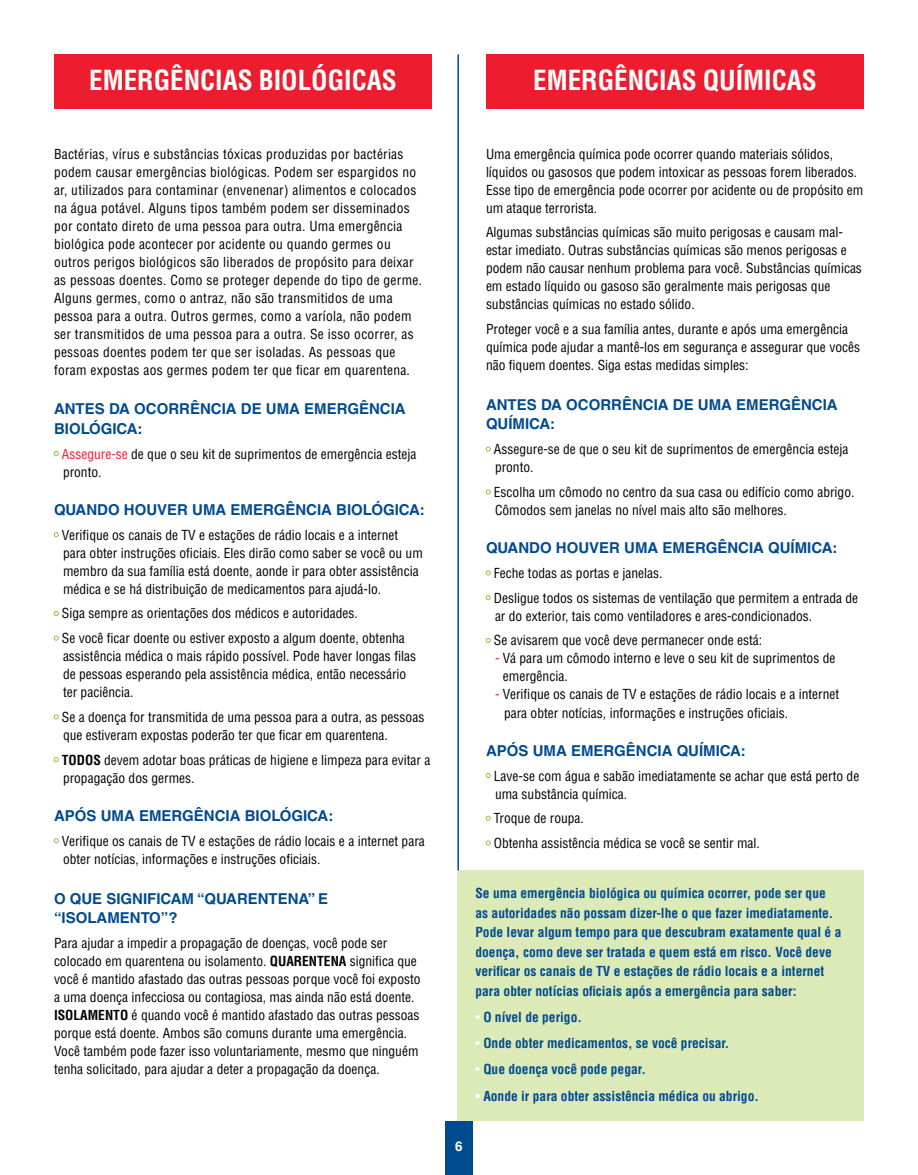
<style>
.page{position:relative;width:918px;height:1175px;background:#fff}
.page>*{position:absolute;margin:0;border:0;box-sizing:border-box;transform-origin:0 0}
.t1{font:700 condensed 27px "Helvetica LT Std";color:#fff}
.t2{font:700 15px/19.5px "Helvetica LT Std";color:#004a8f}
.t3{font:condensed 13.5px/18px "Helvetica LT Std";color:#000}
.t4{font:condensed 13.5px/18px "Helvetica LT Std";letter-spacing:.02em;color:#000}
.t5{font:700 condensed 13.5px/19.5px "Helvetica LT Std";color:#004a8f}
.t6{font:700 13.5px "Helvetica LT Std";color:#fff}
.s1{color:#ed1c2e}
.s2{font-weight:700}
.s3{font-weight:400;color:#fff}
</style>
<div class="page">
<svg style="left:486px;top:446px;width:5px;height:5px"></svg>
<svg style="left:486px;top:489px;width:5px;height:5px"></svg>
<svg style="left:486px;top:570px;width:5px;height:5px"></svg>
<svg style="left:486px;top:595px;width:5px;height:5px"></svg>
<svg style="left:486px;top:638px;width:5px;height:5px"></svg>
<svg style="left:486px;top:773px;width:5px;height:5px"></svg>
<svg style="left:486px;top:815px;width:5px;height:5px"></svg>
<svg style="left:486px;top:840px;width:5px;height:5px"></svg>
<div style="left:457px;top:870px;width:407px;height:251px;background:#dbeab7"></div>
<div style="left:54px;top:54px;width:378px;height:54px;background:#ed1c2e"></div>
<div style="left:486px;top:54px;width:378px;height:54px;background:#ed1c2e"></div>
<hr style="left:457px;top:54px;width:2px;height:816px;background:#004a8f">
<div style="left:446px;top:1121px;width:27px;height:53px;background:#004a8f"></div>
<svg style="left:54px;top:451px;width:5px;height:5px"></svg>
<svg style="left:54px;top:532px;width:5px;height:5px"></svg>
<svg style="left:54px;top:611px;width:5px;height:5px"></svg>
<svg style="left:54px;top:635px;width:5px;height:5px"></svg>
<svg style="left:54px;top:714px;width:5px;height:5px"></svg>
<svg style="left:54px;top:757px;width:5px;height:5px"></svg>
<svg style="left:54px;top:838px;width:5px;height:5px"></svg>
<h1 class="t1" style="left:89px;top:63px;width:309px">EMERGÊNCIAS BIOLÓGICAS</h1>
<h1 class="t1" style="left:533px;top:63px;width:285px">EMERGÊNCIAS QUÍMICAS</h1>
<p class="t4" style="left:54px;top:144px;width:370px">Bactérias, vírus e substâncias tóxicas produzidas por bactérias podem causar emergências biológicas. Podem ser espargidos no ar, utilizados para contaminar (envenenar) alimentos e colocados na água potável. Alguns tipos também podem ser disseminados por contato direto de uma pessoa para outra. Uma emergência biológica pode acontecer por acidente ou quando germes ou outros perigos biológicos são liberados de propósito para deixar as pessoas doentes. Como se proteger depende do tipo de germe.<br>Alguns germes, como o antraz, não são transmitidos de uma pessoa para a outra. Outros germes, como a varíola, não podem ser transmitidos de uma pessoa para a outra. Se isso ocorrer, as pessoas doentes podem ter que ser isoladas. As pessoas que foram expostas aos germes podem ter que ficar em quarentena.</p>
<p class="t2" style="left:54px;top:399px;width:353px">ANTES DA OCORRÊNCIA DE UMA EMERGÊNCIA<br>BIOLÓGICA:</p>
<p class="t3" style="left:62px;top:444px;width:356px"><span class="s1">Assegure-se</span> de que o seu kit de suprimentos de emergência esteja pronto.</p>
<p class="t2" style="left:54px;top:499px;width:372px">QUANDO HOUVER UMA EMERGÊNCIA BIOLÓGICA:</p>
<p class="t3" style="left:62px;top:525px;width:362px">Verifique os canais de TV e estações de rádio locais e a internet para obter instruções oficiais. Eles dirão como saber se você ou um membro da sua família está doente, aonde ir para obter assistência médica e se há distribuição de medicamentos para ajudá-lo.</p>
<p class="t3" style="left:62px;top:601px;width:345px;line-height:24.8px">Siga sempre as orientações dos médicos e autoridades.<br>Se você ficar doente ou estiver exposto a algum doente, obtenha</p>
<p class="t3" style="left:63px;top:647px;width:355px">assistência médica o mais rápido possível. Pode haver longas filas de pessoas esperando pela assistência médica, então necessário ter paciência.</p>
<p class="t3" style="left:62px;top:708px;width:364px">Se a doença for transmitida de uma pessoa para a outra, as pessoas que estiveram expostas poderão ter que ficar em quarentena.</p>
<p class="t3" style="left:62px;top:750px;width:370px"><span class="s2">TODOS</span> devem adotar boas práticas de higiene e limpeza para evitar a propagação dos germes.</p>
<p class="t2" style="left:54px;top:805px;width:281px">APÓS UMA EMERGÊNCIA BIOLÓGICA:</p>
<p class="t3" style="left:62px;top:831px;width:364px">Verifique os canais de TV e estações de rádio locais e a internet para obter notícias, informações e instruções oficiais.</p>
<p class="t2" style="left:54px;top:888px;width:276px">O QUE SIGNIFICAM “QUARENTENA” E “ISOLAMENTO”?</p>
<p class="t3" style="left:54px;top:933px;width:368px">Para ajudar a impedir a propagação de doenças, você pode ser colocado em quarentena ou isolamento. <span class="s2">QUARENTENA</span> significa que você é mantido afastado das outras pessoas porque você foi exposto a uma doença infecciosa ou contagiosa, mas ainda não está doente.<br><span class="s2">ISOLAMENTO</span> é quando você é mantido afastado das outras pessoas porque está doente. Ambos são comuns durante uma emergência.<br>Você também pode fazer isso voluntariamente, mesmo que ninguém tenha solicitado, para ajudar a deter a propagação da doença.</p>
<p class="t3" style="left:486px;top:144px;width:379px">Uma emergência química pode ocorrer quando materiais sólidos, líquidos ou gasosos que podem intoxicar as pessoas forem liberados.<br>Esse tipo de emergência pode ocorrer por acidente ou de propósito em um ataque terrorista.</p>
<p class="t3" style="left:486px;top:223px;width:377px">Algumas substâncias químicas são muito perigosas e causam mal&shy;estar imediato. Outras substâncias químicas são menos perigosas e podem não causar nenhum problema para você. Substâncias químicas em estado líquido ou gasoso são geralmente mais perigosas que substâncias químicas no estado sólido.</p>
<p class="t3" style="left:486px;top:320px;width:376px">Proteger você e a sua família antes, durante e após uma emergência química pode ajudar a mantê-los em segurança e assegurar que vocês não fiquem doentes. Siga estas medidas simples:</p>
<p class="t2" style="left:486px;top:394px;width:353px">ANTES DA OCORRÊNCIA DE UMA EMERGÊNCIA<br>QUÍMICA:</p>
<p class="t3" style="left:494px;top:440px;width:356px">Assegure-se de que o seu kit de suprimentos de emergência esteja pronto.</p>
<p class="t3" style="left:494px;top:483px;width:362px">Escolha um cômodo no centro da sua casa ou edifício como abrigo.<br>Cômodos sem janelas no nível mais alto são melhores.</p>
<p class="t2" style="left:486px;top:538px;width:353px">QUANDO HOUVER UMA EMERGÊNCIA QUÍMICA:</p>
<p class="t3" style="left:494px;top:560px;width:366px;line-height:24.8px">Feche todas as portas e janelas.<br>Desligue todos os sistemas de ventilação que permitem a entrada de</p>
<p class="t3" style="left:494px;top:603px;width:320px;line-height:24.8px">ar do exterior, tais como ventiladores e ares-condicionados.<br>Se avisarem que você deve permanecer onde está:</p>
<p class="t3" style="left:503px;top:649px;width:334px;text-indent:-8px"><span class="s1">-</span> Vá para um cômodo interno e leve o seu kit de suprimentos de emergência.</p>
<p class="t3" style="left:504px;top:685px;width:337px;text-indent:-9px"><span class="s1">-</span> Verifique os canais de TV e estações de rádio locais e a internet para obter notícias, informações e instruções oficiais.</p>
<p class="t2" style="left:486px;top:740px;width:261px">APÓS UMA EMERGÊNCIA QUÍMICA:</p>
<p class="t3" style="left:494px;top:766px;width:367px">Lave-se com água e sabão imediatamente se achar que está perto de uma substância química.</p>
<p class="t3" style="left:494px;top:806px;width:268px;line-height:24.8px">Troque de roupa.<br>Obtenha assistência médica se você se sentir mal.</p>
<p class="t5" style="left:475px;top:883px;width:367px">Se uma emergência biológica ou química ocorrer, pode ser que as autoridades não possam dizer-lhe o que fazer imediatamente.<br>Pode levar algum tempo para que descubram exatamente qual é a doença, como deve ser tratada e quem está em risco. Você deve verificar os canais de TV e estações de rádio locais e a internet para obter notícias oficiais após a emergência para saber:</p>
<p class="t5" style="left:475px;top:1007px;width:108px"><span class="s3">•</span> O nível de perigo.</p>
<p class="t5" style="left:475px;top:1033px;width:255px"><span class="s3">•</span> Onde obter medicamentos, se você precisar.</p>
<p class="t5" style="left:475px;top:1059px;width:172px"><span class="s3">•</span> Que doença você pode pegar.</p>
<p class="t5" style="left:475px;top:1085px;width:285px"><span class="s3">•</span> Aonde ir para obter assistência médica ou abrigo.</p>
<p class="t6" style="left:455px;top:1137px;width:9px">6</p>
</div>
